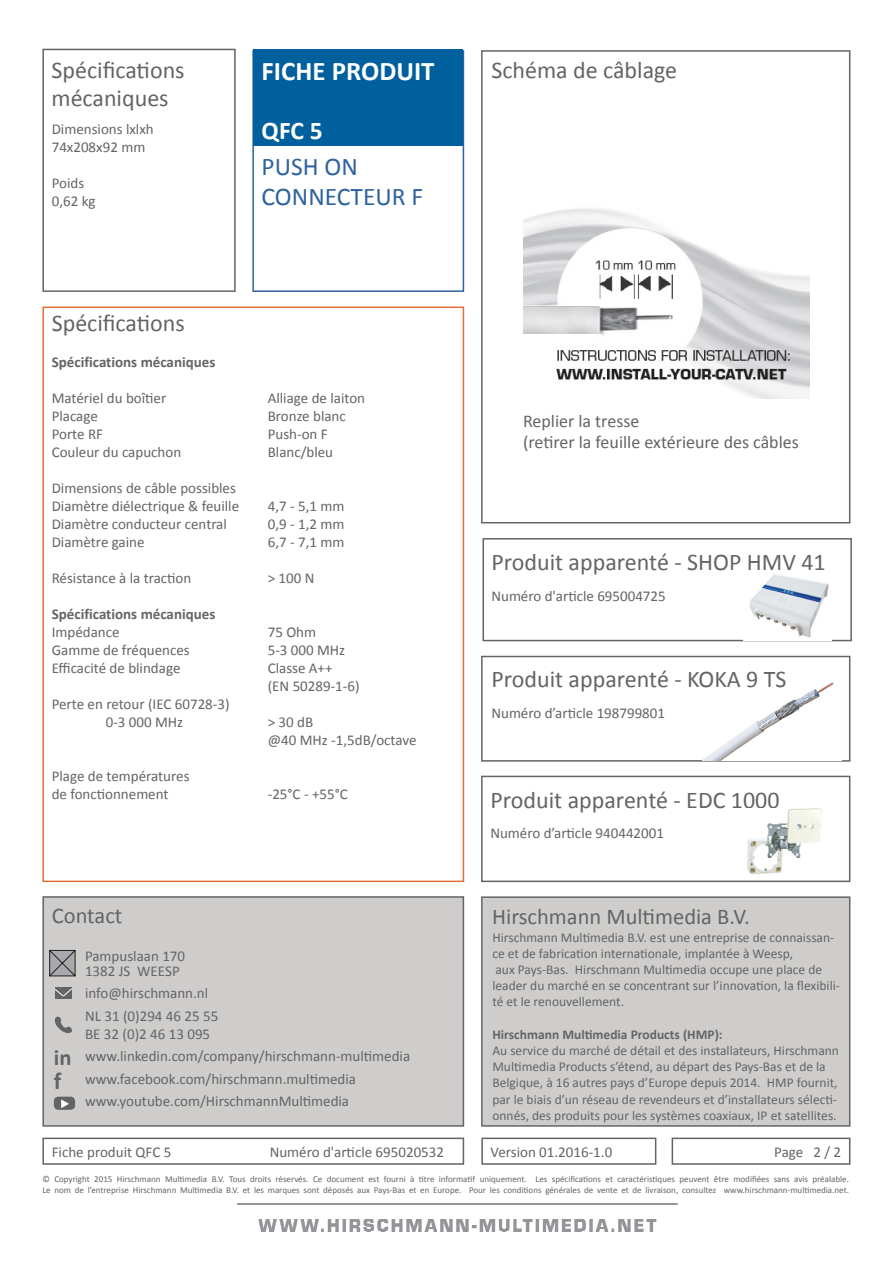
<style>
.page{position:relative;width:893px;height:1263px;background:#fff}
.page>*{position:absolute;margin:0;border:0;box-sizing:border-box;transform-origin:0 0}
.t1{font:700 27px "Calibri";color:#fff}
.t2{font:25.5px "Calibri";color:#2e629e}
.t3{font:700 25.5px "Calibri";color:#fff}
.t4{font:24px "Calibri";color:#646464}
.t5{font:700 24px "Calibri";color:#646464}
.t6{font:22.5px "Calibri";color:#646464}
.t7{font:700 22.5px "Calibri";color:#646464}
.t8{font:18px "Calibri";color:#646464}
.t9{font:15px/18px "Calibri";color:#646464}
.t10{font:700 15px "Calibri";color:#646464}
.t11{font:13.5px/16.2px "Calibri";color:#646464}
.t12{font:700 13.5px "Calibri";color:#646464}
.t13{font:9px/10.8px "Calibri";color:#646464}
</style>
<div class="page">
<div style="left:481px;top:50px;width:369px;height:473px;border:2px solid #646464"></div>
<div style="left:482px;top:538px;width:370px;height:103px;border:2px solid #646464"></div>
<div style="left:43px;top:897px;width:420px;height:229px;background:#cfcdcc"></div>
<svg style="left:49px;top:950px;width:27px;height:27px"></svg>
<div style="left:42px;top:896px;width:422px;height:231px;border:2px solid #646464"></div>
<div style="left:481px;top:776px;width:369px;height:106px;border:2px solid #646464"></div>
<div style="left:481px;top:656px;width:369px;height:106px;border:2px solid #646464"></div>
<div style="left:481px;top:896px;width:369px;height:231px;background:#cfcdcc;border:2px solid #646464"></div>
<img style="left:702px;top:682px;width:139px;height:78px">
<div style="left:42px;top:307px;width:422px;height:575px;border:2px solid #e16d39"></div>
<div style="left:42px;top:1137px;width:422px;height:28px;border:2px solid #646464"></div>
<div style="left:481px;top:1137px;width:175px;height:28px;border:2px solid #646464"></div>
<div style="left:672px;top:1137px;width:178px;height:28px;border:2px solid #646464"></div>
<div style="left:252px;top:50px;width:212px;height:242px;border:2px solid #2e629e"></div>
<div style="left:253px;top:49px;width:210px;height:97px;background:#005f9d"></div>
<div style="left:42px;top:49px;width:194px;height:243px;border:2px solid #646464"></div>
<div style="left:54px;top:1097px;width:21px;height:13px;background:#646464;border-radius:4px"></div>
<svg style="left:59px;top:1099px;width:13px;height:11px"></svg>
<div style="left:55px;top:987px;width:17px;height:12px;background:#646464"></div>
<svg style="left:55px;top:988px;width:17px;height:9px"></svg>
<svg style="left:55px;top:1016px;width:17px;height:17px"></svg>
<img style="left:524px;top:208px;width:285px;height:191px">
<img style="left:747px;top:809px;width:75px;height:65px">
<img style="left:237px;top:1203px;width:441px;height:29px">
<img style="left:743px;top:574px;width:89px;height:66px">
<p class="t4" style="left:51px;top:54px;width:135px">Spécifications</p>
<p class="t4" style="left:491px;top:54px;width:187px">Schéma de câblage</p>
<p class="t4" style="left:51px;top:83px;width:119px">mécaniques</p>
<p class="t9" style="left:52px;top:120px;width:104px">Dimensions lxlxh<br>74x208x92 mm</p>
<p class="t9" style="left:52px;top:174px;width:45px">Poids<br>0,62 kg</p>
<p class="t1" style="left:262px;top:54px;width:174px">FICHE PRODUIT</p>
<p class="t3" style="left:262px;top:114px;width:63px">QFC 5</p>
<p class="t2" style="left:262px;top:150px;width:98px">PUSH ON</p>
<p class="t2" style="left:262px;top:181px;width:163px">CONNECTEUR F</p>
<p class="t4" style="left:52px;top:307px;width:135px">Spécifications</p>
<p class="t10" style="left:52px;top:352px;width:165px">Spécifications mécaniques</p>
<p class="t9" style="left:52px;top:389px;width:116px">Matériel du boîtier</p>
<p class="t9" style="left:268px;top:389px;width:99px">Alliage de laiton</p>
<p class="t9" style="left:52px;top:407px;width:48px">Placage</p>
<p class="t9" style="left:268px;top:407px;width:80px">Bronze blanc</p>
<p class="t9" style="left:52px;top:425px;width:53px">Porte RF</p>
<p class="t9" style="left:268px;top:425px;width:62px">Push-on F</p>
<p class="t9" style="left:52px;top:443px;width:131px">Couleur du capuchon</p>
<p class="t9" style="left:268px;top:443px;width:67px">Blanc/bleu</p>
<p class="t9" style="left:52px;top:479px;width:186px">Dimensions de câble possibles</p>
<p class="t9" style="left:52px;top:497px;width:189px">Diamètre diélectrique &amp; feuille</p>
<p class="t9" style="left:268px;top:497px;width:78px">4,7 - 5,1 mm</p>
<p class="t9" style="left:52px;top:515px;width:177px">Diamètre conducteur central</p>
<p class="t9" style="left:268px;top:515px;width:78px">0,9 - 1,2 mm</p>
<p class="t9" style="left:52px;top:533px;width:94px">Diamètre gaine</p>
<p class="t9" style="left:268px;top:533px;width:78px">6,7 - 7,1 mm</p>
<p class="t9" style="left:52px;top:569px;width:141px">Résistance à la traction</p>
<p class="t9" style="left:268px;top:569px;width:48px">&gt; 100 N</p>
<p class="t10" style="left:52px;top:604px;width:165px">Spécifications mécaniques</p>
<p class="t9" style="left:52px;top:623px;width:69px">Impédance</p>
<p class="t9" style="left:268px;top:623px;width:50px">75 Ohm</p>
<p class="t9" style="left:52px;top:641px;width:140px">Gamme de fréquences</p>
<p class="t9" style="left:268px;top:641px;width:79px">5-3 000 MHz</p>
<p class="t9" style="left:52px;top:659px;width:130px">Efficacité de blindage</p>
<p class="t9" style="left:268px;top:659px;width:66px">Classe A++</p>
<p class="t9" style="left:268px;top:677px;width:93px">(EN 50289-1-6)</p>
<p class="t9" style="left:52px;top:695px;width:179px">Perte en retour (IEC 60728-3)</p>
<p class="t9" style="left:106px;top:713px;width:79px">0-3 000 MHz</p>
<p class="t9" style="left:268px;top:713px;width:47px">&gt; 30 dB</p>
<p class="t9" style="left:268px;top:731px;width:150px">@40 MHz -1,5dB/octave</p>
<p class="t9" style="left:52px;top:767px;width:139px">Plage de températures de fonctionnement</p>
<p class="t9" style="left:268px;top:785px;width:82px">-25°C - +55°C</p>
<p class="t6" style="left:52px;top:902px;width:72px">Contact</p>
<p class="t7" style="left:54px;top:1043px;width:19px">in</p>
<p class="t5" style="left:54px;top:1066px;width:9px">f</p>
<p class="t9" style="left:85px;top:948px;width:102px;line-height:15px">Pampuslaan 170<br>1382 JS WEESP</p>
<p class="t9" style="left:85px;top:982px;width:135px;line-height:22.5px">info@hirschmann.nl<br>NL 31 (0)294 46 25 55</p>
<p class="t9" style="left:85px;top:1022px;width:327px;line-height:22.5px">BE 32 (0)2 46 13 095 www.linkedin.com/company/hirschmann-multimedia www.facebook.com/hirschmann.multimedia</p>
<p class="t9" style="left:85px;top:1092px;width:266px">www.youtube.com/HirschmannMultimedia</p>
<p class="t8" style="left:523px;top:409px;width:118px">Replier la tresse</p>
<p class="t8" style="left:523px;top:431px;width:277px">(retirer la feuille extérieure des câbles</p>
<p class="t4" style="left:491px;top:547px;width:336px">Produit apparenté - SHOP HMV 41</p>
<p class="t9" style="left:491px;top:587px;width:176px">Numéro d'article 695004725</p>
<p class="t4" style="left:491px;top:664px;width:296px">Produit apparenté - KOKA 9 TS</p>
<p class="t9" style="left:491px;top:704px;width:175px">Numéro d’article 198799801</p>
<p class="t4" style="left:490px;top:785px;width:291px">Produit apparenté - EDC 1000</p>
<p class="t9" style="left:490px;top:824px;width:175px">Numéro d’article 940442001</p>
<p class="t6" style="left:492px;top:903px;width:259px">Hirschmann Multimedia B.V.</p>
<p class="t11" style="left:492px;top:929px;width:349px">Hirschmann Multimedia B.V. est une entreprise de connaissan&shy;ce et de fabrication internationale, implantée à Weesp,<br>aux Pays-Bas. Hirschmann Multimedia occupe une place de leader du marché en se concentrant sur l’innovation, la flexibili&shy;té et le renouvellement.</p>
<p class="t12" style="left:492px;top:1025px;width:232px">Hirschmann Multimedia Products (HMP):</p>
<p class="t11" style="left:492px;top:1042px;width:348px">Au service du marché de détail et des installateurs, Hirschmann Multimedia Products s’étend, au départ des Pays-Bas et de la Belgique, à 16 autres pays d’Europe depuis 2014. HMP fournit, par le biais d’un réseau de revendeurs et d’installateurs sélecti&shy;onnés, des produits pour les systèmes coaxiaux, IP et satellites.</p>
<p class="t9" style="left:52px;top:1143px;width:121px">Fiche produit QFC 5</p>
<p class="t9" style="left:270px;top:1143px;width:176px">Numéro d'article 695020532</p>
<p class="t9" style="left:491px;top:1143px;width:123px">Version 01.2016-1.0</p>
<p class="t9" style="left:774px;top:1143px;width:68px">Page 2 / 2</p>
<p class="t13" style="left:42px;top:1174px;width:808px">© Copyright 2015 Hirschmann Multimedia B.V. Tous droits réservés. Ce document est fourni à titre informatif uniquement. Les spécifications et caractéristiques peuvent être modifiées sans avis préalable.<br>Le nom de l’entreprise Hirschmann Multimedia B.V. et les marques sont déposés aux Pays-Bas et en Europe. Pour les conditions générales de vente et de livraison, consultez www.hirschmann-multimedia.net.</p>
</div>
